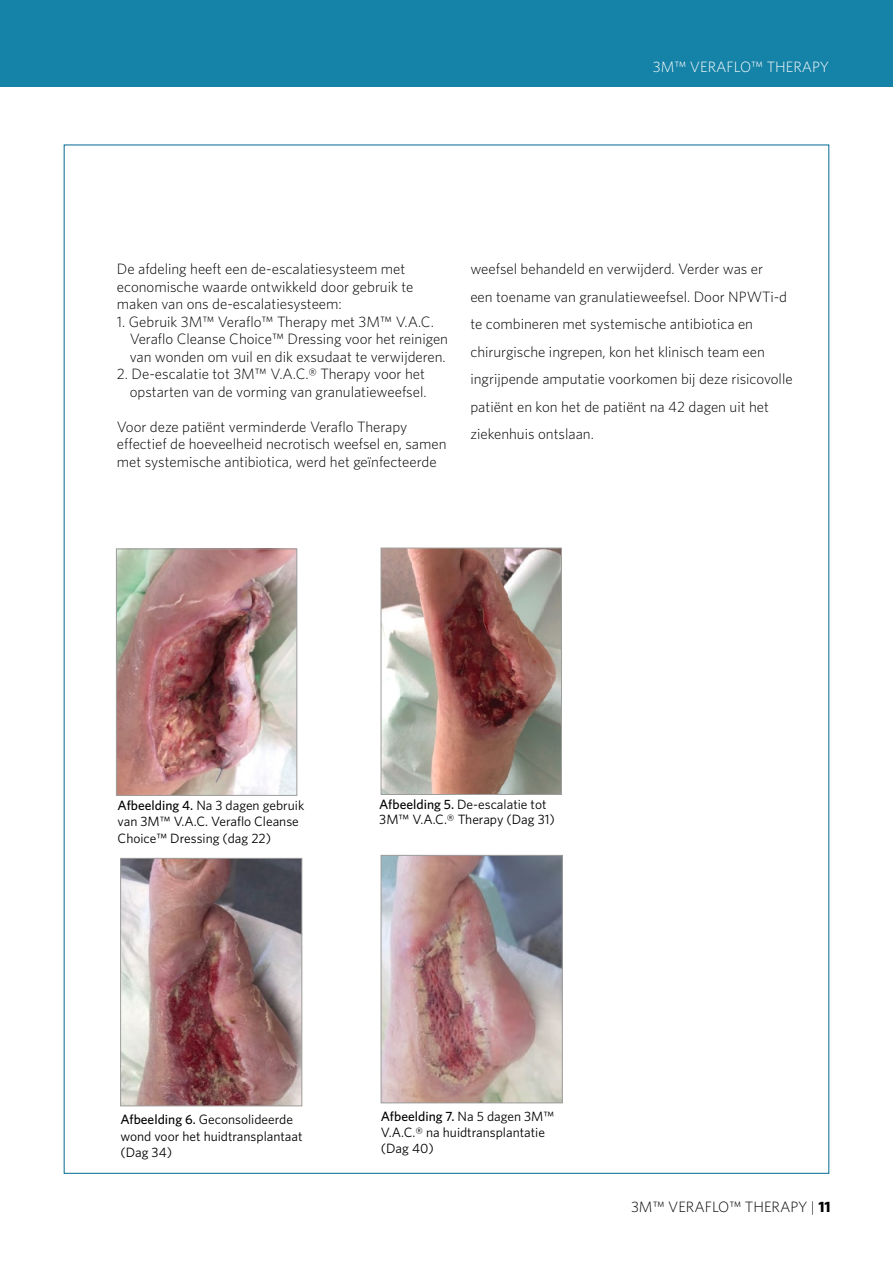
<style>
.page{position:relative;width:893px;height:1263px;background:#fff}
.page>*{position:absolute;margin:0;border:0;box-sizing:border-box;transform-origin:0 0}
.t1{font:300 15px/27.5px "Whitney";color:#000}
.t2{font:300 15px "Whitney";color:#fff}
.t3{font:13.5px/16.2px "Whitney";color:#000}
.s1{font-weight:500}
.s2{font-weight:700}
</style>
<div class="page">
<div style="left:0;top:0;width:893px;height:87px;background:#1582a7"></div>
<img style="left:118px;top:551px;width:177px;height:242px">
<div style="left:116px;top:549px;width:181px;height:246px;border:1px solid #9d9d9c"></div>
<img style="left:383px;top:550px;width:177px;height:243px">
<div style="left:381px;top:548px;width:181px;height:247px;border:1px solid #9d9d9c"></div>
<img style="left:122px;top:860px;width:178px;height:244px">
<div style="left:120px;top:858px;width:182px;height:248px;border:1px solid #9d9d9c"></div>
<img style="left:383px;top:857px;width:177px;height:244px">
<div style="left:381px;top:855px;width:181px;height:248px;border:1px solid #9d9d9c"></div>
<p class="t2" style="left:653px;top:58px;width:178px">3M™ VERAFLO™ THERAPY</p>
<p class="t1" style="left:117px;top:260px;width:298px;line-height:17.4px">De afdeling heeft een de-escalatiesysteem met economische waarde ontwikkeld door gebruik te maken van ons de-escalatiesysteem:</p>
<p class="t1" style="left:130px;top:313px;width:320px;line-height:17.4px;text-indent:-13px">1. Gebruik 3M™ Veraflo™ Therapy met 3M™ V.A.C.<br>Veraflo Cleanse Choice™ Dressing voor het reinigen van wonden om vuil en dik exsudaat te verwijderen.</p>
<p class="t1" style="left:117px;top:365px;width:311px;line-height:17.4px;text-align:right">2. De-escalatie tot 3M™ V.A.C.® Therapy voor het opstarten van de vorming van granulatieweefsel.</p>
<p class="t1" style="left:117px;top:417px;width:331px;line-height:17.5px">Voor deze patiënt verminderde Veraflo Therapy effectief de hoeveelheid necrotisch weefsel en, samen met systemische antibiotica, werd het geïnfecteerde</p>
<p class="t1" style="left:470px;top:255px;width:324px">weefsel behandeld en verwijderd. Verder was er<br>een toename van granulatieweefsel. Door NPWTi-d te combineren met systemische antibiotica en chirurgische ingrepen, kon het klinisch team een ingrijpende amputatie voorkomen bij deze risicovolle patiënt en kon het de patiënt na 42 dagen uit het ziekenhuis ontslaan.</p>
<p class="t3" style="left:118px;top:797px;width:188px"><span class="s1">Afbeelding 4.</span> Na 3 dagen gebruik van 3M™ V.A.C. Veraflo Cleanse<br>Choice™ Dressing (dag 22)</p>
<p class="t3" style="left:379px;top:796px;width:177px;line-height:15px"><span class="s1">Afbeelding 5.</span> De-escalatie tot<br>3M™ V.A.C.® Therapy (Dag 31)</p>
<p class="t3" style="left:120px;top:1111px;width:184px"><span class="s1">Afbeelding 6.</span> Geconsolideerde wond voor het huidtransplantaat (Dag 34)</p>
<p class="t3" style="left:381px;top:1108px;width:175px"><span class="s1">Afbeelding 7.</span> Na 5 dagen 3M™<br>V.A.C.® na huidtransplantatie (Dag 40)</p>
<p class="t1" style="left:631px;top:1193px;width:201px">3M™ VERAFLO™ THERAPY | <span class="s2">11</span></p>
</div>
